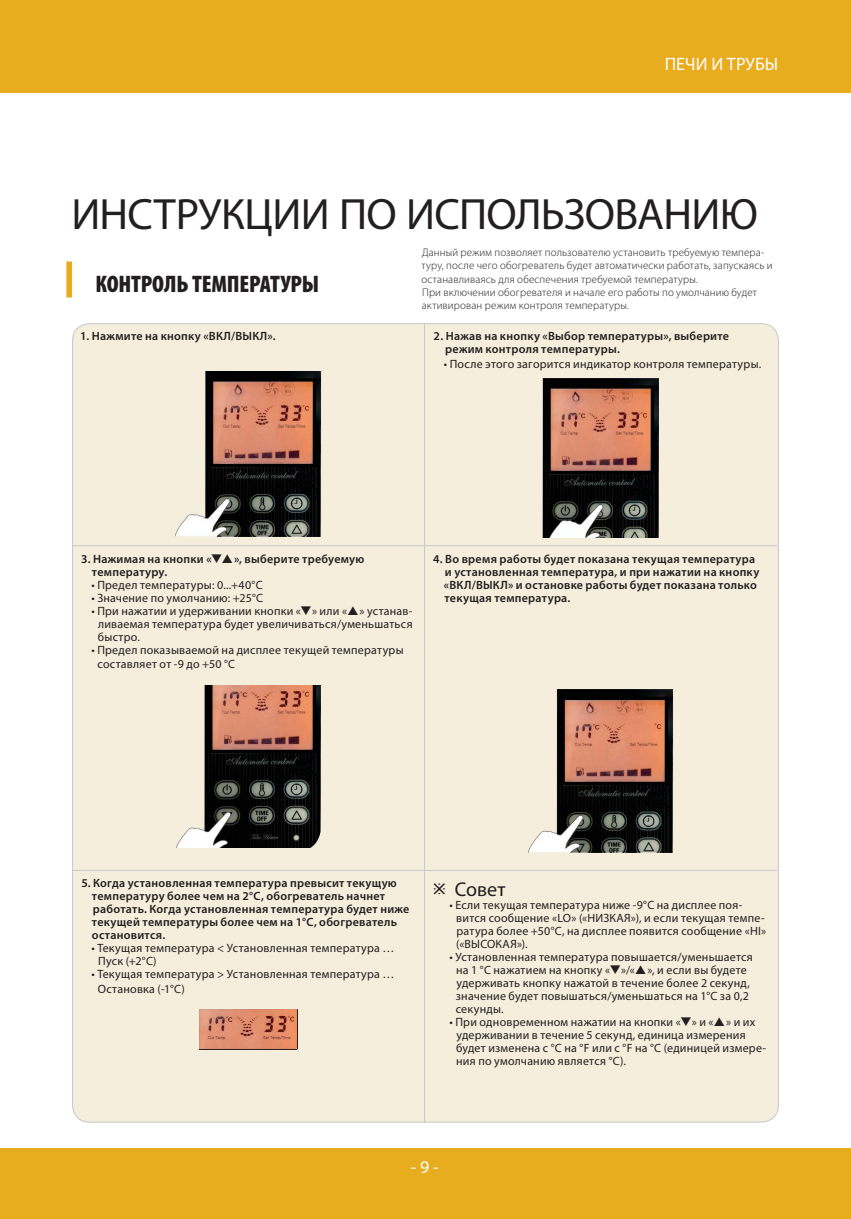
<style>
.page{position:relative;width:851px;height:1219px;background:#fff}
.page>*{position:absolute;margin:0;border:0;box-sizing:border-box;transform-origin:0 0}
.t1{font:44px "Myriad Pro";letter-spacing:-.015em;color:#231f20}
.t2{font:900 condensed 24px "Myriad Pro";letter-spacing:-.01em;color:#231f20}
.t3{font:20px "Myriad Pro";color:#231f20}
.t4{font:18px "Myriad Pro";color:#fff}
.t5{font:12px/13px "Myriad Pro";letter-spacing:.02em;color:#231f20}
.t6{font:600 12px/13px "Myriad Pro";letter-spacing:.02em;color:#231f20}
.t7{font:300 11px/13.2px "Myriad Pro";letter-spacing:.015em;color:#231f20}
</style>
<div class="page">
<div style="left:0;top:1148px;width:850px;height:71px;background:#e8ac1f"></div>
<div style="left:0;top:0;width:850px;height:92px;background:#e8ac1f"></div>
<div style="left:73px;top:324px;width:705px;height:798px;background:#f5eedd;border-radius:17px"></div>
<hr style="left:424px;top:323px;width:1px;height:222px;background:#c6c8ca">
<hr style="left:72px;top:545px;width:704px;height:1px;background:#c6c8ca">
<hr style="left:424px;top:546px;width:1px;height:324px;background:#c6c8ca">
<hr style="left:72px;top:870px;width:704px;height:1px;background:#c6c8ca">
<hr style="left:424px;top:871px;width:1px;height:252px;background:#c6c8ca">
<img style="left:175px;top:371px;width:146px;height:165px">
<img style="left:542px;top:379px;width:116px;height:159px">
<img style="left:176px;top:685px;width:144px;height:163px">
<img style="left:528px;top:690px;width:145px;height:162px">
<img style="left:199px;top:1010px;width:98px;height:39px">
<h3 class="t4" style="left:664px;top:57px;width:115px">ПЕЧИ И ТРУБЫ</h3>
<h1 class="t1" style="left:71px;top:197px;width:688px">ИНСТРУКЦИИ ПО ИСПОЛЬЗОВАНИЮ</h1>
<h2 class="t2" style="left:95px;top:275px;width:225px">КОНТРОЛЬ ТЕМПЕРАТУРЫ</h2>
<p class="t6" style="left:80px;top:331px;width:197px">1. Нажмите на кнопку «ВКЛ/ВЫКЛ».</p>
<p class="t6" style="left:445px;top:331px;width:285px;text-indent:-12px">2. Нажав на кнопку «Выбор температуры», выберите режим контроля температуры.</p>
<p class="t5" style="left:444px;top:358px;width:319px">• После этого загорится индикатор контроля температуры.</p>
<p class="t7" style="left:421px;top:247px;width:352px">Данный режим позволяет пользователю установить требуемую темпера&shy;туру, после чего обогреватель будет автоматически работать, запускаясь и останавливаясь для обеспечения требуемой температуры.<br>При включении обогревателя и начале его работы по умолчанию будет активирован режим контроля температуры.</p>
<p class="t6" style="left:92px;top:554px;width:274px;text-indent:-11px">3. Нажимая на кнопки «❑ », выберите требуемую температуру.</p>
<p class="t5" style="left:91px;top:580px;width:173px">• Предел температуры: 0...+40°C</p>
<p class="t5" style="left:91px;top:593px;width:173px">• Значение по умолчанию: +25°C</p>
<p class="t5" style="left:98px;top:606px;width:316px;text-align:justify;text-indent:-6px">• При нажатии и удерживании кнопки «❑» или « » устанав&shy;ливаемая температура будет увеличиваться/уменьшаться быстро.</p>
<p class="t5" style="left:98px;top:644px;width:307px;line-height:14.4px;text-indent:-6px">• Предел показываемой на дисплее текущей температуры составляет от -9 до +50 °C</p>
<p class="t6" style="left:444px;top:553px;width:317px;text-indent:-11px">4. Во время работы будет показана текущая температура и установленная температура, и при нажатии на кнопку «ВКЛ/ВЫКЛ» и остановке работы будет показана только текущая температура.</p>
<p class="t6" style="left:92px;top:878px;width:319px;text-indent:-11px">5. Когда установленная температура превысит текущую температуру более чем на 2°C, обогреватель начнет работать. Когда установленная температура будет ниже текущей температуры более чем на 1°C, обогреватель остановится.</p>
<p class="t5" style="left:98px;top:943px;width:298px;text-indent:-7px">• Текущая температура &lt; Установленная температура …<br>Пуск (+2°C)</p>
<p class="t5" style="left:98px;top:968px;width:298px;line-height:14.4px;text-indent:-7px">• Текущая температура &gt; Установленная температура …<br>Остановка (-1°C)</p>
<h3 class="t3" style="left:455px;top:882px;width:52px">Совет</h3>
<p class="t5" style="left:456px;top:900px;width:311px;text-indent:-7px">• Если текущая температура ниже -9°C на дисплее поя&shy;вится сообщение «LO» («НИЗКАЯ»), и если текущая темпе&shy;ратура более +50°C, на дисплее появится сообщение «HI» («ВЫСОКАЯ»).</p>
<p class="t5" style="left:455px;top:952px;width:298px;text-indent:-6px">• Установленная температура повышается/уменьшается на 1 °C нажатием на кнопку «❑»/« », и если вы будете удерживать кнопку нажатой в течение более 2 секунд, значение будет повышаться/уменьшаться на 1°C за 0,2 секунды.</p>
<p class="t5" style="left:456px;top:1017px;width:312px;text-indent:-6px">• При одновременном нажатии на кнопки «❑» и « » и их удерживании в течение 5 секунд, единица измерения будет изменена с °C на °F или с °F на °C (единицей измере&shy;ния по умолчанию является °C).</p>
<h3 class="t4" style="left:411px;top:1160px;width:29px">- 9 -</h3>
</div>
